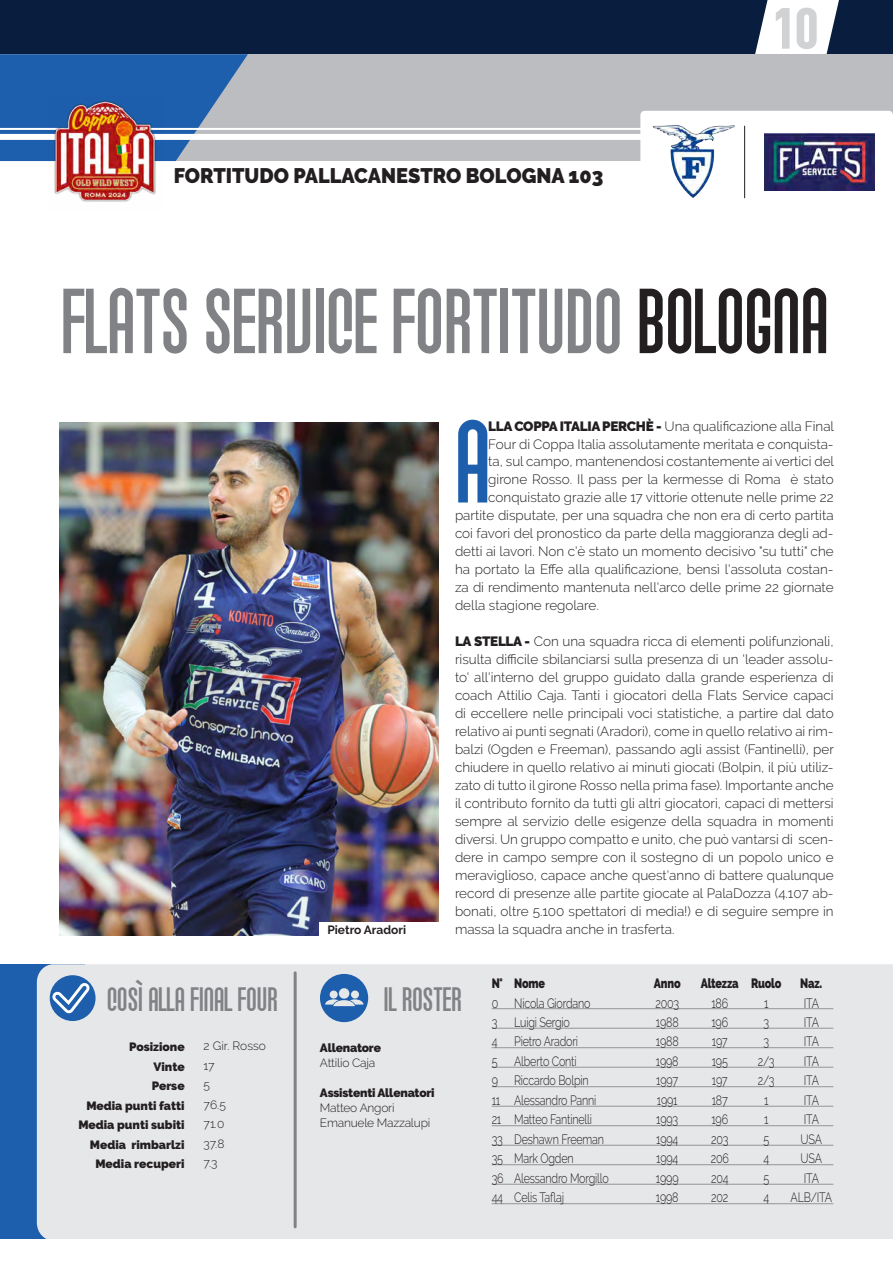
<style>
.page{position:relative;width:893px;height:1263px;background:#fff}
.page>*{position:absolute;margin:0;border:0;box-sizing:border-box;transform-origin:0 0}
.t1{font:114px "Qhytsdakx";color:#1d5fad}
.t2{font:90px "Qhytsdakx";color:#808285}
.t3{font:900 condensed 57px "DIN Pro";color:#d1d2d4}
.t4{font:33px "Qhytsdakx";color:#808285}
.t5{font:900 21px "Raleway";color:#231f20;scale:.95 1}
.t6{font:300 13.5px/18px "Raleway";color:#231f20;text-align:justify}
.t7{font:300 13.5px "Raleway";letter-spacing:-.02em;color:#231f20;scale:.8 1}
.t8{font:300 13.5px "Raleway";color:#231f20;scale:.8 1}
.t9{font:900 13.5px "Raleway";letter-spacing:-.02em;color:#231f20;scale:.8 1}
.t10{font:900 12px/19.5px "Raleway";color:#231f20;text-align:right}
.t11{font:300 12px/15px "Raleway";letter-spacing:-.02em;color:#231f20}
.t12{font:900 12px "Raleway";letter-spacing:-.02em;color:#231f20}
.t13{font:300 12px/19.5px "Raleway";color:#231f20}
.t14{font:700 12px "Raleway";color:#231f20}
.s1{color:#231f20}
.s2{font-weight:900}
</style>
<div class="page">
<div style="left:0;top:0;width:893px;height:54px;background:#091e3e"></div>
<svg style="left:744px;top:0;width:95px;height:54px"></svg>
<div style="left:0;top:964px;width:85px;height:274px;background:#1d5fad"></div>
<div style="left:37px;top:964px;width:856px;height:274px;background:#e6e7e9"></div>
<div style="left:0;top:54px;width:893px;height:107px;background:#bcbdc0"></div>
<svg style="left:0;top:54px;width:248px;height:107px"></svg>
<img style="left:60px;top:422px;width:378px;height:513px">
<div style="left:319px;top:922px;width:129px;height:25px;background:#fff"></div>
<div style="left:0;top:134px;width:893px;height:6px;background:#fff"></div>
<hr style="left:0;top:128px;width:893px;height:2px;background:#fff">
<div style="left:640px;top:111px;width:253px;height:58px;background:#fff;border-radius:4px"></div>
<hr style="left:744px;top:126px;width:1px;height:72px;background:#231f20">
<hr style="left:492px;top:1008px;width:341px;height:1px;background:#939598">
<hr style="left:492px;top:1028px;width:341px;height:1px;background:#939598">
<hr style="left:492px;top:1047px;width:341px;height:1px;background:#939598">
<hr style="left:492px;top:1067px;width:341px;height:1px;background:#939598">
<hr style="left:492px;top:1086px;width:341px;height:1px;background:#939598">
<hr style="left:492px;top:1106px;width:341px;height:1px;background:#939598">
<hr style="left:492px;top:1125px;width:341px;height:1px;background:#939598">
<hr style="left:492px;top:1145px;width:341px;height:1px;background:#939598">
<hr style="left:492px;top:1164px;width:341px;height:1px;background:#939598">
<hr style="left:492px;top:1184px;width:341px;height:1px;background:#939598">
<hr style="left:492px;top:1203px;width:341px;height:1px;background:#939598">
<hr style="left:294px;top:973px;width:3px;height:254px;background:#808285">
<svg style="left:320px;top:974px;width:48px;height:48px;background:#6791c3"></svg>
<div style="left:50px;top:975px;width:46px;height:46px;background:#1d5fad;border-radius:50%"></div>
<svg style="left:49px;top:980px;width:43px;height:35px"></svg>
<img style="left:49px;top:96px;width:113px;height:106px">
<img style="left:653px;top:125px;width:82px;height:73px">
<img style="left:764px;top:133px;width:111px;height:58px">
<h3 class="t5" style="left:174px;top:164px;width:454px">FORTITUDO PALLACANESTRO BOLOGNA 103</h3>
<h3 class="t3" style="left:771px;top:-16px;width:49px">10</h3>
<h2 class="t2" style="left:62px;top:263px;width:768px">FLATS SERVICE FORTITUDO <span class="s1">BOLOGNA</span></h2>
<h1 class="t1" style="left:455px;top:388px;width:37px">A</h1>
<p class="t6" style="left:488px;top:417px;width:347px"><span class="s2">LLA COPPA ITALIA PERCHÈ -</span> Una qualificazione alla Final</p>
<p class="t6" style="left:488px;top:435px;width:347px">Four di Coppa Italia assolutamente meritata e conquista-</p>
<p class="t6" style="left:488px;top:453px;width:347px">ta, sul campo, mantenendosi costantemente ai vertici del</p>
<p class="t6" style="left:488px;top:471px;width:347px">girone Rosso. Il pass per la kermesse di Roma è stato</p>
<p class="t6" style="left:488px;top:489px;width:347px">conquistato grazie alle 17 vittorie ottenute nelle prime 22</p>
<p class="t6" style="left:455px;top:507px;width:380px">partite disputate, per una squadra che non era di certo partita</p>
<p class="t6" style="left:455px;top:525px;width:380px">coi favori del pronostico da parte della maggioranza degli ad-</p>
<p class="t6" style="left:455px;top:543px;width:380px">detti ai lavori. Non c'è stato un momento decisivo "su tutti" che</p>
<p class="t6" style="left:455px;top:561px;width:380px">ha portato la Effe alla qualificazione, bensì l'assoluta costan-</p>
<p class="t6" style="left:455px;top:579px;width:380px">za di rendimento mantenuta nell'arco delle prime 22 giornate</p>
<p class="t6" style="left:455px;top:597px;width:145px">della stagione regolare.</p>
<p class="t6" style="left:455px;top:633px;width:380px"><span class="s2">LA STELLA -</span> Con una squadra ricca di elementi polifunzionali, risulta difficile sbilanciarsi sulla presenza di un 'leader assolu&shy;to' all'interno del gruppo guidato dalla grande esperienza di coach Attilio Caja. Tanti i giocatori della Flats Service capaci di eccellere nelle principali voci statistiche, a partire dal dato relativo ai punti segnati (Aradori), come in quello relativo ai rim&shy;balzi (Ogden e Freeman), passando agli assist (Fantinelli), per chiudere in quello relativo ai minuti giocati (Bolpin, il più utiliz&shy;zato di tutto il girone Rosso nella prima fase). Importante anche il contributo fornito da tutti gli altri giocatori, capaci di mettersi sempre al servizio delle esigenze della squadra in momenti diversi. Un gruppo compatto e unito, che può vantarsi di scen&shy;dere in campo sempre con il sostegno di un popolo unico e meraviglioso, capace anche quest'anno di battere qualunque record di presenze alle partite giocate al PalaDozza (4.107 ab&shy;bonati, oltre 5.100 spettatori di media!) e di seguire sempre in</p>
<p class="t14" style="left:327px;top:923px;width:80px">Pietro Aradori</p>
<p class="t6" style="left:455px;top:921px;width:221px">massa la squadra anche in trasferta.</p>
<h3 class="t4" style="left:107px;top:977px;width:172px">COSÌ ALLA FINAL FOUR</h3>
<h3 class="t4" style="left:384px;top:978px;width:79px">IL ROSTER</h3>
<p class="t10" style="left:78px;top:1037px;width:108px">Posizione<br>Vinte<br>Perse<br>Media punti fatti<br>Media punti subiti<br>Media rimbarlzi<br>Media recuperi</p>
<p class="t13" style="left:204px;top:1036px;width:64px">2 Gir. Rosso<br>17<br>5<br>76.5<br>71.0<br>37.8<br>7.3</p>
<p class="t12" style="left:320px;top:1041px;width:63px">Allenatore</p>
<p class="t11" style="left:320px;top:1055px;width:57px">Attilio Caja</p>
<p class="t12" style="left:320px;top:1086px;width:116px">Assistenti Allenatori</p>
<p class="t11" style="left:320px;top:1100px;width:112px">Matteo Angori<br>Emanuele Mazzalupi</p>
<p class="t9" style="left:492px;top:975px;width:68px">N° Nome</p>
<p class="t9" style="left:654px;top:975px;width:35px">Anno</p>
<p class="t9" style="left:701px;top:975px;width:102px">Altezza Ruolo</p>
<p class="t9" style="left:800px;top:975px;width:29px">Naz.</p>
<p class="t7" style="left:492px;top:995px;width:125px">0 Nicola Giordano</p>
<p class="t8" style="left:655px;top:995px;width:31px">2003</p>
<p class="t8" style="left:711px;top:995px;width:23px">186</p>
<p class="t8" style="left:764px;top:995px;width:7px">1</p>
<p class="t8" style="left:804px;top:995px;width:21px">ITA</p>
<p class="t7" style="left:492px;top:1014px;width:99px">3 Luigi Sergio</p>
<p class="t8" style="left:656px;top:1014px;width:30px">1988</p>
<p class="t8" style="left:711px;top:1014px;width:22px">196</p>
<p class="t8" style="left:763px;top:1014px;width:9px">3</p>
<p class="t8" style="left:804px;top:1014px;width:21px">ITA</p>
<p class="t7" style="left:492px;top:1034px;width:110px">4 Pietro Aradori</p>
<p class="t8" style="left:656px;top:1034px;width:30px">1988</p>
<p class="t8" style="left:712px;top:1034px;width:21px">197</p>
<p class="t8" style="left:763px;top:1034px;width:9px">3</p>
<p class="t8" style="left:804px;top:1034px;width:21px">ITA</p>
<p class="t7" style="left:492px;top:1053px;width:108px">5 Alberto Conti</p>
<p class="t8" style="left:656px;top:1053px;width:30px">1998</p>
<p class="t8" style="left:712px;top:1053px;width:22px">195</p>
<p class="t8" style="left:758px;top:1053px;width:22px">2/3</p>
<p class="t8" style="left:804px;top:1053px;width:21px">ITA</p>
<p class="t7" style="left:492px;top:1073px;width:123px">9 Riccardo Bolpin</p>
<p class="t8" style="left:656px;top:1073px;width:29px">1997</p>
<p class="t8" style="left:712px;top:1073px;width:21px">197</p>
<p class="t8" style="left:758px;top:1073px;width:22px">2/3</p>
<p class="t8" style="left:804px;top:1073px;width:21px">ITA</p>
<p class="t7" style="left:492px;top:1092px;width:132px">11 Alessandro Panni</p>
<p class="t8" style="left:657px;top:1092px;width:28px">1991</p>
<p class="t8" style="left:712px;top:1092px;width:22px">187</p>
<p class="t8" style="left:764px;top:1092px;width:7px">1</p>
<p class="t8" style="left:804px;top:1092px;width:21px">ITA</p>
<p class="t7" style="left:492px;top:1112px;width:127px">21 Matteo Fantinelli</p>
<p class="t8" style="left:656px;top:1112px;width:29px">1993</p>
<p class="t8" style="left:711px;top:1112px;width:22px">196</p>
<p class="t8" style="left:764px;top:1112px;width:7px">1</p>
<p class="t8" style="left:804px;top:1112px;width:21px">ITA</p>
<p class="t7" style="left:492px;top:1131px;width:142px">33 Deshawn Freeman</p>
<p class="t8" style="left:656px;top:1131px;width:29px">1994</p>
<p class="t8" style="left:711px;top:1131px;width:23px">203</p>
<p class="t8" style="left:763px;top:1131px;width:9px">5</p>
<p class="t8" style="left:801px;top:1131px;width:28px">USA</p>
<p class="t7" style="left:492px;top:1151px;width:104px">35 Mark Ogden</p>
<p class="t8" style="left:656px;top:1151px;width:29px">1994</p>
<p class="t8" style="left:711px;top:1151px;width:24px">206</p>
<p class="t8" style="left:763px;top:1151px;width:9px">4</p>
<p class="t8" style="left:801px;top:1151px;width:28px">USA</p>
<p class="t7" style="left:492px;top:1170px;width:148px">36 Alessandro Morgillo</p>
<p class="t8" style="left:656px;top:1170px;width:30px">1999</p>
<p class="t8" style="left:711px;top:1170px;width:23px">204</p>
<p class="t8" style="left:763px;top:1170px;width:9px">5</p>
<p class="t8" style="left:804px;top:1170px;width:21px">ITA</p>
<p class="t7" style="left:492px;top:1190px;width:92px">44 Celis Taflaj</p>
<p class="t8" style="left:656px;top:1190px;width:30px">1998</p>
<p class="t8" style="left:711px;top:1190px;width:23px">202</p>
<p class="t8" style="left:763px;top:1190px;width:9px">4</p>
<p class="t8" style="left:791px;top:1190px;width:53px">ALB/ITA</p>
</div>
